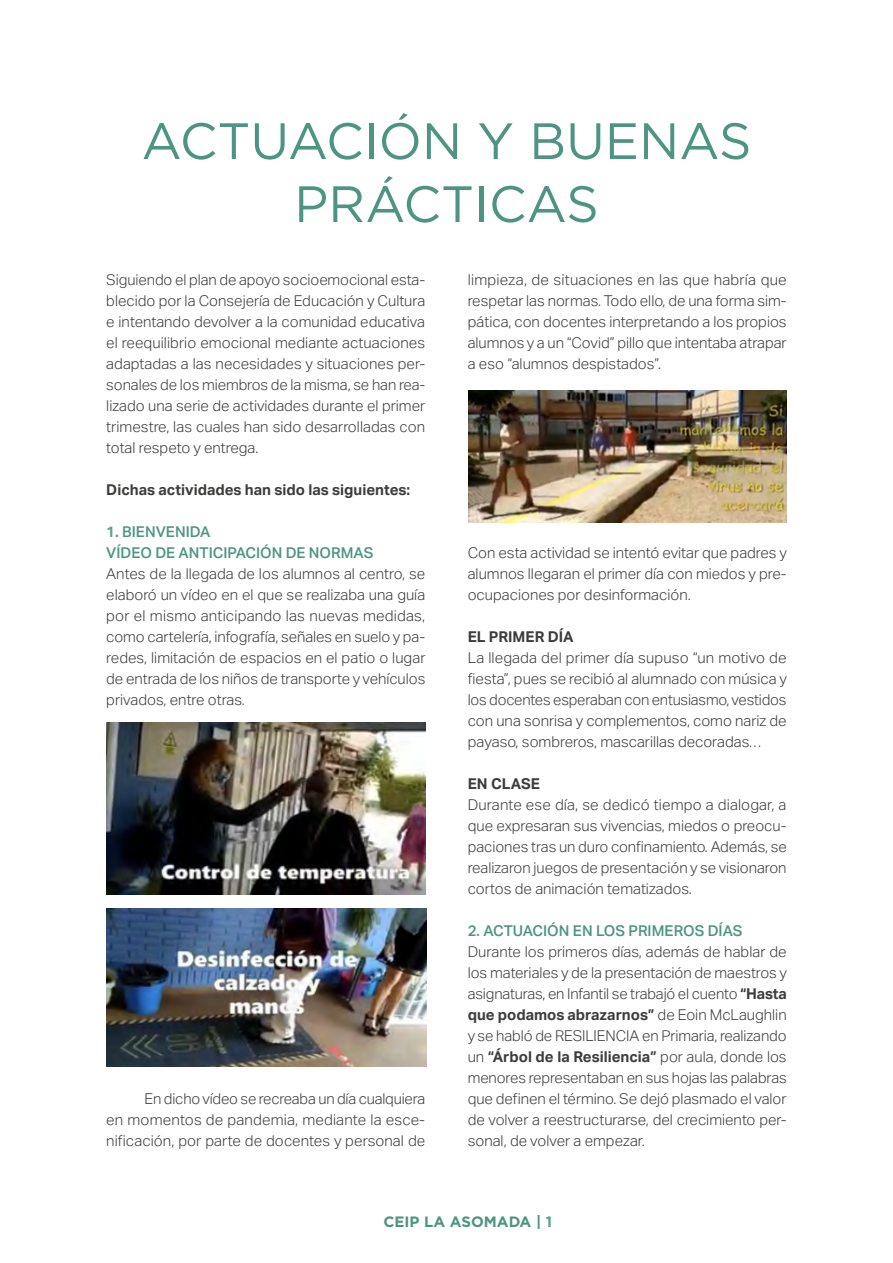
<style>
.page{position:relative;width:893px;height:1263px;background:#fff}
.page>*{position:absolute;margin:0;border:0;box-sizing:border-box;transform-origin:0 0}
.t1{font:51px/63px "Gotham";color:#4d9482;text-align:center}
.t2{font:300 15px/21px "Aktiv Grotesk";color:#3c3c3b;text-align:justify}
.t3{font:500 15px/21px "Aktiv Grotesk";color:#4d9482}
.t4{font:700 15px "Aktiv Grotesk";color:#3c3c3b}
.t5{font:700 15px "Gotham";color:#4d9482}
.s1{font-weight:700;color:#5e9f8f}
.s2{font-weight:700}
.s3{color:#5e9f8f}
</style>
<div class="page">
<img style="left:107px;top:722px;width:319px;height:172px">
<img style="left:107px;top:908px;width:319px;height:159px">
<img style="left:468px;top:390px;width:319px;height:132px">
<h1 class="t1" style="left:141px;top:108px;width:611px">ACTUACIÓN Y BUENAS<br>PRÁCTICAS</h1>
<p class="t2" style="left:106px;top:269px;width:320px">Siguiendo el plan de apoyo socioemocional esta&shy;blecido por la Consejería de Educación y Cultura e intentando devolver a la comunidad educativa el reequilibrio emocional mediante actuaciones adaptadas a las necesidades y situaciones per&shy;sonales de los miembros de la misma, se han rea&shy;lizado una serie de actividades durante el primer trimestre, las cuales han sido desarrolladas con total respeto y entrega.</p>
<p class="t4" style="left:106px;top:480px;width:305px">Dichas actividades han sido las siguientes:</p>
<p class="t3" style="left:106px;top:521px;width:269px"><span class="s1">1.</span> BIENVENIDA<br>VÍDEO DE ANTICIPACIÓN DE NORMAS</p>
<p class="t2" style="left:106px;top:563px;width:321px">Antes de la llegada de los alumnos al centro, se elaboró un vídeo en el que se realizaba una guía por el mismo anticipando las nuevas medidas, como cartelería, infografía, señales en suelo y pa&shy;redes, limitación de espacios en el patio o lugar de entrada de los niños de transporte y vehículos privados, entre otras.</p>
<p class="t2" style="left:106px;top:1088px;width:320px;text-indent:38px">En dicho vídeo se recreaba un día cualquiera en momentos de pandemia, mediante la esce&shy;nificación, por parte de docentes y personal de</p>
<p class="t2" style="left:468px;top:269px;width:320px">limpieza, de situaciones en las que habría que respetar las normas. Todo ello, de una forma sim&shy;pática, con docentes interpretando a los propios alumnos y a un “Covid” pillo que intentaba atrapar a eso “alumnos despistados”.</p>
<p class="t2" style="left:468px;top:542px;width:321px">Con esta actividad se intentó evitar que padres y alumnos llegaran el primer día con miedos y pre&shy;ocupaciones por desinformación.</p>
<p class="t4" style="left:468px;top:627px;width:108px">EL PRIMER DÍA</p>
<p class="t2" style="left:468px;top:647px;width:321px">La llegada del primer día supuso “un motivo de fiesta”, pues se recibió al alumnado con música y los docentes esperaban con entusiasmo, vestidos con una sonrisa y complementos, como nariz de payaso, sombreros, mascarillas decoradas…</p>
<p class="t4" style="left:468px;top:774px;width:74px">EN CLASE</p>
<p class="t2" style="left:468px;top:794px;width:320px">Durante ese día, se dedicó tiempo a dialogar, a que expresaran sus vivencias, miedos o preocu&shy;paciones tras un duro confinamiento. Además, se realizaron juegos de presentación y se visionaron cortos de animación tematizados.</p>
<p class="t3" style="left:468px;top:920px;width:276px">2. ACTUACIÓN EN LOS PRIMEROS DÍAS</p>
<p class="t2" style="left:468px;top:941px;width:321px">Durante los primeros días, además de hablar de los materiales y de la presentación de maestros y asignaturas, en Infantil se trabajó el cuento <span class="s2">“Hasta que podamos abrazarnos”</span> de Eoin McLaughlin y se habló de RESILIENCIA en Primaria, realizando un <span class="s2">“Árbol de la Resiliencia”</span> por aula, donde los menores representaban en sus hojas las palabras que definen el término. Se dejó plasmado el valor de volver a reestructurarse, del crecimiento per&shy;sonal, de volver a empezar.</p>
<p class="t5" style="left:383px;top:1213px;width:170px">CEIP LA ASOMADA | <span class="s3">1</span></p>
</div>
